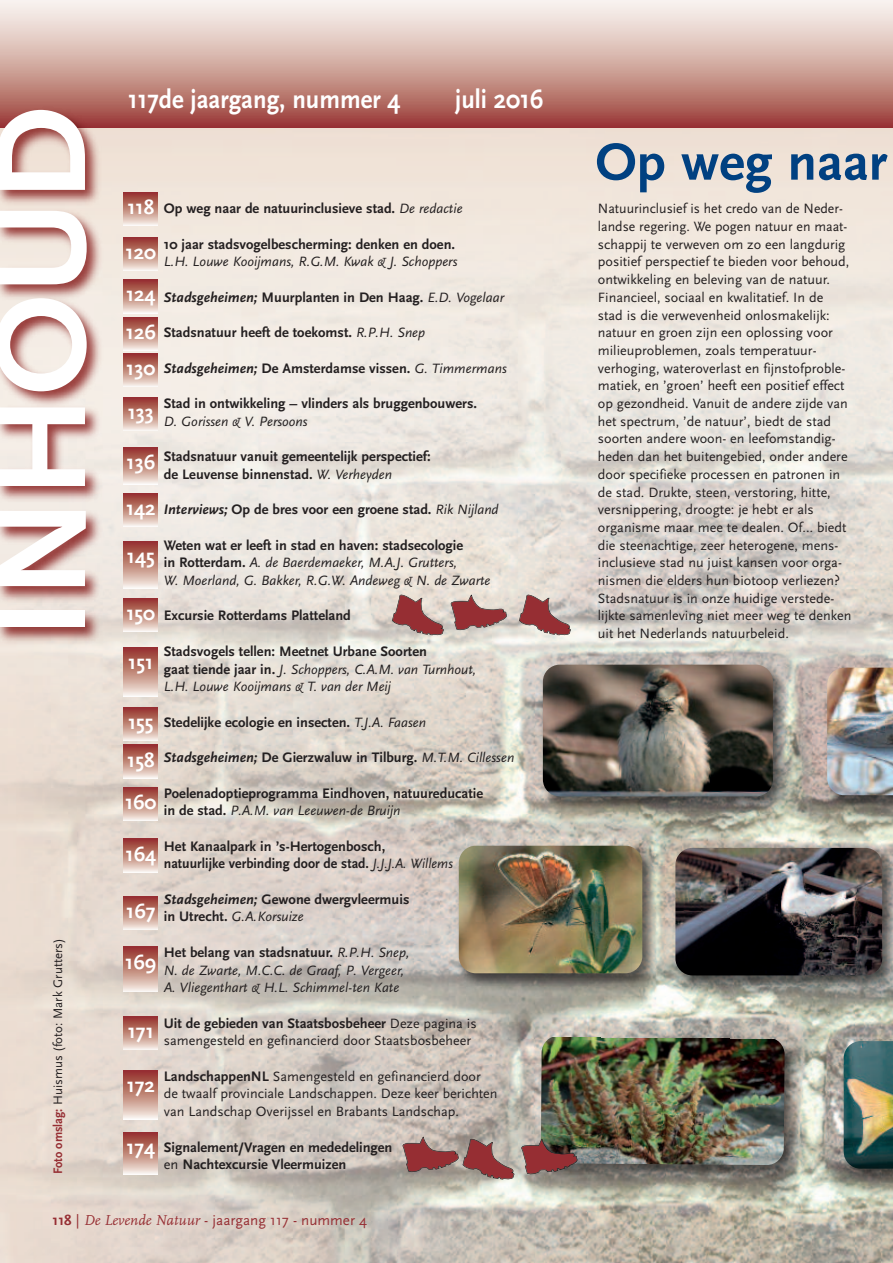
<style>
.page{position:relative;width:893px;height:1263px;background:#fff}
.page>*{position:absolute;margin:0;border:0;box-sizing:border-box;transform-origin:0 0}
.t1{font:700 132.9px "Scala Sans";color:#fff}
.t2{font:700 54.45px "Scala Sans";color:#014181}
.t3{font:700 27px "Scala Sans";color:#fff;scale:.92 1}
.t4{font:700 21px/36.9px "Scala Sans";color:#fff}
.t5{font:15px "Scala Sans";color:#962e33}
.t6{font:700 14.4px/17.7px "Scala Sans";color:#231f20}
.t7{font:14.1px/17.7px "Scala Sans";color:#231f20}
.t8{font:italic 14.1px/17.7px "Scala Sans";color:#231f20}
.t9{font:12.9px "Scala Sans";color:#231f20}
.s1{font-weight:700;color:#962e33}
.s2{font-weight:400;font-style:italic;font-size:14.1px}
.s3{font-style:italic}
.s4{font-weight:700;font-style:normal;font-size:14.4px}
.s5{font-weight:400;font-size:14.1px}
.s6{font-weight:700;font-size:14.4px}
.s7{font-weight:400}
.s8{font-weight:700}
.s9{font-family:"FF Scala";font-style:italic}
</style>
<div class="page">
<img style="left:0;top:128px;width:893px;height:1135px">
<svg style="left:0;top:0;width:893px;height:128px;background:#d3aba4"></svg>
<img style="left:0;top:98px;width:382px;height:560px">
<img style="left:452px;top:840px;width:209px;height:153px">
<img style="left:459px;top:846px;width:183px;height:127px;border-radius:17px">
<img style="left:534px;top:1029px;width:270px;height:156px">
<img style="left:541px;top:1037px;width:244px;height:128px">
<img style="left:536px;top:658px;width:256px;height:158px">
<img style="left:543px;top:665px;width:230px;height:131px;border-radius:17px">
<img style="left:820px;top:662px;width:73px;height:153px">
<img style="left:827px;top:668px;width:66px;height:127px">
<img style="left:837px;top:1035px;width:56px;height:153px">
<img style="left:844px;top:1041px;width:49px;height:128px">
<img style="left:669px;top:842px;width:224px;height:153px">
<img style="left:675px;top:848px;width:207px;height:127px;border-radius:17px">
<svg style="left:400px;top:1134px;width:178px;height:46px;background:#98706c"></svg>
<svg style="left:124px;top:192px;width:34px;height:33px"></svg>
<svg style="left:124px;top:237px;width:34px;height:34px"></svg>
<svg style="left:124px;top:280px;width:34px;height:33px"></svg>
<svg style="left:124px;top:317px;width:34px;height:33px"></svg>
<svg style="left:124px;top:353px;width:34px;height:34px"></svg>
<svg style="left:124px;top:398px;width:34px;height:33px"></svg>
<svg style="left:124px;top:448px;width:34px;height:36px"></svg>
<svg style="left:124px;top:493px;width:34px;height:33px"></svg>
<svg style="left:124px;top:598px;width:34px;height:33px"></svg>
<svg style="left:124px;top:541px;width:34px;height:47px;background:#c28a80"></svg>
<svg style="left:124px;top:648px;width:34px;height:48px;background:#c28c80"></svg>
<svg style="left:124px;top:708px;width:34px;height:33px"></svg>
<svg style="left:124px;top:745px;width:34px;height:33px"></svg>
<svg style="left:124px;top:787px;width:34px;height:34px"></svg>
<svg style="left:124px;top:839px;width:34px;height:33px"></svg>
<svg style="left:124px;top:896px;width:34px;height:34px"></svg>
<svg style="left:124px;top:1017px;width:34px;height:33px"></svg>
<svg style="left:124px;top:1071px;width:34px;height:48px;background:#c28b80"></svg>
<svg style="left:124px;top:1132px;width:34px;height:42px"></svg>
<svg style="left:124px;top:947px;width:34px;height:45px;background:#c28b80"></svg>
<svg style="left:519px;top:590px;width:52px;height:45px;background:#b58785"></svg>
<svg style="left:392px;top:590px;width:116px;height:45px;background:#bc918d"></svg>
<h1 class="t1" style="left:-39px;top:639px;width:534px;rotate:-90deg">INHOUD</h1>
<p class="t9" style="left:50px;top:1174px;width:237px;rotate:-90deg"><span class="s1">Foto omslag:</span> Huismus (foto: Mark Grutters)</p>
<h3 class="t3" style="left:128px;top:83px;width:298px">117de jaargang, nummer 4</h3>
<h3 class="t3" style="left:455px;top:83px;width:97px">juli 2016</h3>
<h3 class="t4" style="left:126px;top:184px;width:32px;line-height:45.3px">118<br>120</h3>
<h3 class="t4" style="left:126px;top:276px;width:31px;text-align:justify">124<br>126<br>130</h3>
<h3 class="t4" style="left:128px;top:394px;width:28px">133</h3>
<h3 class="t4" style="left:126px;top:439px;width:31px;line-height:45.5px">136<br>142</h3>
<p class="t6" style="left:164px;top:199px;width:300px">Op weg naar de natuurinclusieve stad. <span class="s2">De redactie</span></p>
<p class="t6" style="left:164px;top:235px;width:293px">10 jaar stadsvogelbescherming: denken en doen.</p>
<p class="t8" style="left:164px;top:253px;width:295px">L.H. Louwe Kooijmans, R.G.M. Kwak &amp; J. Schoppers</p>
<p class="t6" style="left:164px;top:288px;width:342px"><span class="s3">Stadsgeheimen;</span> Muurplanten in Den Haag. <span class="s2">E.D. Vogelaar</span></p>
<p class="t6" style="left:164px;top:323px;width:263px">Stadsnatuur heeft de toekomst. <span class="s2">R.P.H. Snep</span></p>
<p class="t6" style="left:164px;top:359px;width:344px"><span class="s3">Stadsgeheimen;</span> De Amsterdamse vissen. <span class="s2">G. Timmermans</span></p>
<p class="t6" style="left:164px;top:394px;width:315px">Stad in ontwikkeling – vlinders als bruggenbouwers.</p>
<p class="t8" style="left:164px;top:412px;width:145px">D. Gorissen &amp; V. Persoons</p>
<p class="t6" style="left:164px;top:447px;width:268px">Stadsnatuur vanuit gemeentelijk perspectief: de Leuvense binnenstad. <span class="s2">W. Verheyden</span></p>
<p class="t6" style="left:164px;top:500px;width:336px"><span class="s3">Interviews;</span> Op de bres voor een groene stad. <span class="s2">Rik Nijland</span></p>
<p class="t6" style="left:164px;top:536px;width:301px">Weten wat er leeft in stad en haven: stadsecologie</p>
<p class="t8" style="left:164px;top:554px;width:328px"><span class="s4">in Rotterdam.</span> A. de Baerdemaeker, M.A.J. Grutters,<br>W. Moerland, G. Bakker, R.G.W. Andeweg &amp; N. de Zwarte</p>
<p class="t6" style="left:164px;top:607px;width:189px">Excursie Rotterdams Platteland</p>
<p class="t6" style="left:164px;top:642px;width:265px">Stadsvogels tellen: Meetnet Urbane Soorten</p>
<p class="t8" style="left:164px;top:660px;width:314px"><span class="s4">gaat tiende jaar in.</span> J. Schoppers, C.A.M. van Turnhout,<br>L.H. Louwe Kooijmans &amp; T. van der Meij</p>
<p class="t6" style="left:164px;top:713px;width:264px">Stedelijke ecologie en insecten. <span class="s2">T.J.A. Faasen</span></p>
<p class="t6" style="left:164px;top:748px;width:352px"><span class="s3">Stadsgeheimen;</span> De Gierzwaluw in Tilburg. <span class="s2">M.T.M. Cillessen</span></p>
<p class="t6" style="left:164px;top:784px;width:321px">Poelenadoptieprogramma Eindhoven, natuureducatie</p>
<p class="t8" style="left:164px;top:801px;width:238px"><span class="s4">in de stad.</span> P.A.M. van Leeuwen-de Bruijn</p>
<p class="t6" style="left:164px;top:837px;width:291px">Het Kanaalpark in ’s-Hertogenbosch,<br>natuurlijke verbinding door de stad. <span class="s2">J.J.J.A. Willems</span></p>
<p class="t6" style="left:164px;top:890px;width:247px"><span class="s3">Stadsgeheimen;</span> Gewone dwergvleermuis</p>
<p class="t8" style="left:164px;top:908px;width:141px"><span class="s4">in Utrecht.</span> G.A.Korsuize</p>
<p class="t6" style="left:164px;top:943px;width:247px">Het belang van stadsnatuur. <span class="s2">R.P.H. Snep,</span></p>
<p class="t8" style="left:164px;top:961px;width:242px">N. de Zwarte, M.C.C. de Graaf, P. Vergeer,<br>A. Vliegenthart &amp; H.L. Schimmel-ten Kate</p>
<p class="t6" style="left:164px;top:1014px;width:314px">Uit de gebieden van Staatsbosbeheer <span class="s5">Deze pagina is</span></p>
<p class="t7" style="left:164px;top:1031px;width:309px">samengesteld en gefinancierd door Staatsbosbeheer</p>
<p class="t7" style="left:164px;top:1067px;width:335px"><span class="s6">LandschappenNL</span> Samengesteld en gefinancierd door de twaalf provinciale Landschappen. Deze keer berichten van Landschap Overijssel en Brabants Landschap.</p>
<p class="t6" style="left:164px;top:1138px;width:230px">Signalement/Vragen en mededelingen <span class="s7">en</span> Nachtexcursie Vleermuizen</p>
<h3 class="t4" style="left:127px;top:537px;width:29px">145</h3>
<h3 class="t4" style="left:126px;top:594px;width:30px">150</h3>
<h3 class="t4" style="left:128px;top:643px;width:27px">151</h3>
<h3 class="t4" style="left:127px;top:703px;width:29px;line-height:37.3px">155<br>158</h3>
<h3 class="t4" style="left:125px;top:783px;width:33px">160</h3>
<h3 class="t4" style="left:125px;top:835px;width:32px">164</h3>
<h3 class="t4" style="left:126px;top:892px;width:31px">167</h3>
<h3 class="t4" style="left:125px;top:943px;width:33px">169</h3>
<h3 class="t4" style="left:128px;top:1012px;width:28px">171</h3>
<h3 class="t4" style="left:127px;top:1067px;width:30px">172</h3>
<h3 class="t4" style="left:126px;top:1128px;width:31px">174</h3>
<p class="t5" style="left:53px;top:1211px;width:316px"><span class="s8">118</span> | <span class="s9">De Levende Natuur</span> - jaargang 117 - nummer 4</p>
<h2 class="t2" style="left:595px;top:129px;width:293px">Op weg naar</h2>
<p class="t7" style="left:598px;top:200px;width:255px">Natuurinclusief is het credo van de Neder&shy;landse regering. We pogen natuur en maat&shy;schappij te verweven om zo een langdurig positief perspectief te bieden voor behoud, ontwikkeling en beleving van de natuur.<br>Financieel, sociaal en kwalitatief. In de stad is die verwevenheid onlosmakelijk: natuur en groen zijn een oplossing voor milieuproblemen, zoals temperatuur&shy;verhoging, wateroverlast en fijnstofproble&shy;matiek, en ’groen’ heeft een positief effect op gezondheid. Vanuit de andere zijde van het spectrum, ’de natuur’, biedt de stad soorten andere woon- en leefomstandig&shy;heden dan het buitengebied, onder andere door specifieke processen en patronen in de stad. Drukte, steen, verstoring, hitte, versnippering, droogte: je hebt er als organisme maar mee te dealen. Of… biedt die steenachtige, zeer heterogene, mens&shy;inclusieve stad nu juist kansen voor orga&shy;nismen die elders hun biotoop verliezen?<br>Stadsnatuur is in onze huidige verstede&shy;lijkte samenleving niet meer weg te denken uit het Nederlands natuurbeleid.</p>
</div>
